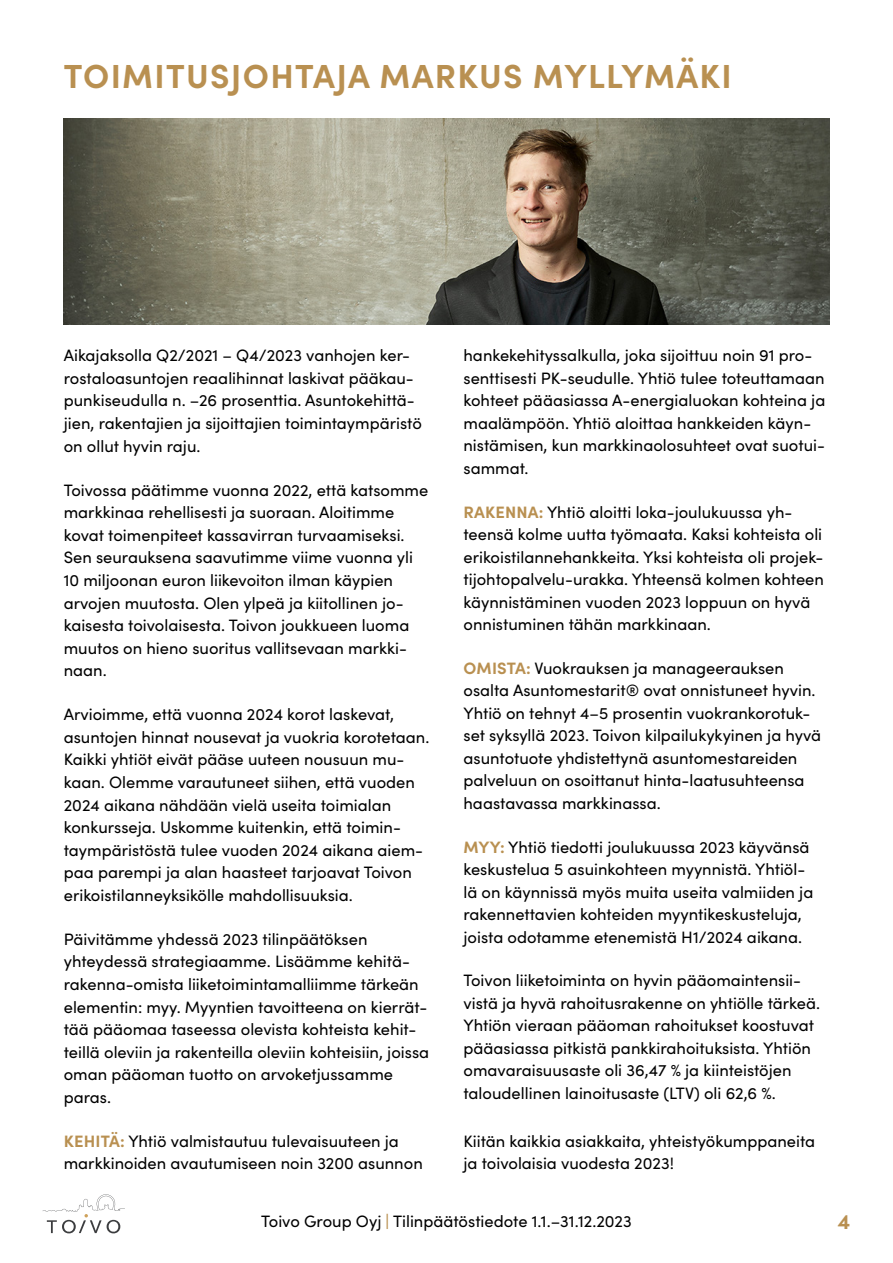
<style>
.page{position:relative;width:893px;height:1263px;background:#fff}
.page>*{position:absolute;margin:0;border:0;box-sizing:border-box;transform-origin:0 0}
.alaotsikko{font:700 33.45px "Sofia Pro";letter-spacing:.04em;color:#b99051}
.t1{font:700 21px "Sofia Pro";color:#b99051}
.leipis{font:16.5px/22.6px "Sofia Pro";color:#000}
.s1{font-weight:700;color:#b99051}
</style>
<div class="page">
<svg style="left:43px;top:1194px;width:82px;height:39px"></svg>
<img style="left:64px;top:118px;width:765px;height:206px">
<p class="alaotsikko" style="left:64px;top:50px;width:669px">TOIMITUSJOHTAJA MARKUS MYLLYMÄKI</p>
<p class="leipis" style="left:64px;top:343px;width:360px">Aikajaksolla Q2/2021 – Q4/2023 vanhojen ker&shy;rostaloasuntojen reaalihinnat laskivat pääkau&shy;punkiseudulla n. –26 prosenttia. Asuntokehittä&shy;jien, rakentajien ja sijoittajien toimintaympäristö on ollut hyvin raju.</p>
<p class="leipis" style="left:64px;top:477px;width:366px">Toivossa päätimme vuonna 2022, että katsomme markkinaa rehellisesti ja suoraan. Aloitimme kovat toimenpiteet kassavirran turvaamiseksi.<br>Sen seurauksena saavutimme viime vuonna yli 10 miljoonan euron liikevoiton ilman käypien arvojen muutosta. Olen ylpeä ja kiitollinen jo&shy;kaisesta toivolaisesta. Toivon joukkueen luoma muutos on hieno suoritus vallitsevaan markki&shy;naan.</p>
<p class="leipis" style="left:64px;top:702px;width:367px">Arvioimme, että vuonna 2024 korot laskevat, asuntojen hinnat nousevat ja vuokria korotetaan.<br>Kaikki yhtiöt eivät pääse uuteen nousuun mu&shy;kaan. Olemme varautuneet siihen, että vuoden 2024 aikana nähdään vielä useita toimialan konkursseja. Uskomme kuitenkin, että toimin&shy;taympäristöstä tulee vuoden 2024 aikana aiem&shy;paa parempi ja alan haasteet tarjoavat Toivon erikoistilanneyksikölle mahdollisuuksia.</p>
<p class="leipis" style="left:64px;top:927px;width:367px">Päivitämme yhdessä 2023 tilinpäätöksen yhteydessä strategiaamme. Lisäämme kehitä&shy;rakenna-omista liiketoimintamalliimme tärkeän elementin: myy. Myyntien tavoitteena on kierrät&shy;tää pääomaa taseessa olevista kohteista kehit&shy;teillä oleviin ja rakenteilla oleviin kohteisiin, joissa oman pääoman tuotto on arvoketjussamme paras.</p>
<p class="leipis" style="left:64px;top:1129px;width:361px"><span class="s1">KEHITÄ:</span> Yhtiö valmistautuu tulevaisuuteen ja markkinoiden avautumiseen noin 3200 asunnon</p>
<p class="leipis" style="left:463px;top:343px;width:363px">hankekehityssalkulla, joka sijoittuu noin 91 pro&shy;senttisesti PK-seudulle. Yhtiö tulee toteuttamaan kohteet pääasiassa A-energialuokan kohteina ja maalämpöön. Yhtiö aloittaa hankkeiden käyn&shy;nistämisen, kun markkinaolosuhteet ovat suotui&shy;sammat.</p>
<p class="leipis" style="left:463px;top:500px;width:362px"><span class="s1">RAKENNA:</span> Yhtiö aloitti loka-joulukuussa yh&shy;teensä kolme uutta työmaata. Kaksi kohteista oli erikoistilannehankkeita. Yksi kohteista oli projek&shy;tijohtopalvelu-urakka. Yhteensä kolmen kohteen käynnistäminen vuoden 2023 loppuun on hyvä onnistuminen tähän markkinaan.</p>
<p class="leipis" style="left:463px;top:656px;width:359px"><span class="s1">OMISTA:</span> Vuokrauksen ja manageerauksen osalta Asuntomestarit® ovat onnistuneet hyvin.<br>Yhtiö on tehnyt 4–5 prosentin vuokrankorotuk&shy;set syksyllä 2023. Toivon kilpailukykyinen ja hyvä asuntotuote yhdistettynä asuntomestareiden palveluun on osoittanut hinta-laatusuhteensa haastavassa markkinassa.</p>
<p class="leipis" style="left:463px;top:835px;width:351px"><span class="s1">MYY:</span> Yhtiö tiedotti joulukuussa 2023 käyvänsä keskustelua 5 asuinkohteen myynnistä. Yhtiöl&shy;lä on käynnissä myös muita useita valmiiden ja rakennettavien kohteiden myyntikeskusteluja, joista odotamme etenemistä H1/2024 aikana.</p>
<p class="leipis" style="left:463px;top:968px;width:358px">Toivon liiketoiminta on hyvin pääomaintensii&shy;vistä ja hyvä rahoitusrakenne on yhtiölle tärkeä.<br>Yhtiön vieraan pääoman rahoitukset koostuvat pääasiassa pitkistä pankkirahoituksista. Yhtiön omavaraisuusaste oli 36,47 % ja kiinteistöjen taloudellinen lainoitusaste (LTV) oli 62,6 %.</p>
<p class="leipis" style="left:463px;top:1129px;width:353px">Kiitän kaikkia asiakkaita, yhteistyökumppaneita ja toivolaisia vuodesta 2023!</p>
<p class="leipis" style="left:261px;top:1209px;width:372px">Toivo Group Oyj <span class="s1">|</span> Tilinpäätöstiedote 1.1.–31.12.2023</p>
<p class="t1" style="left:838px;top:1205px;width:14px">4</p>
</div>
